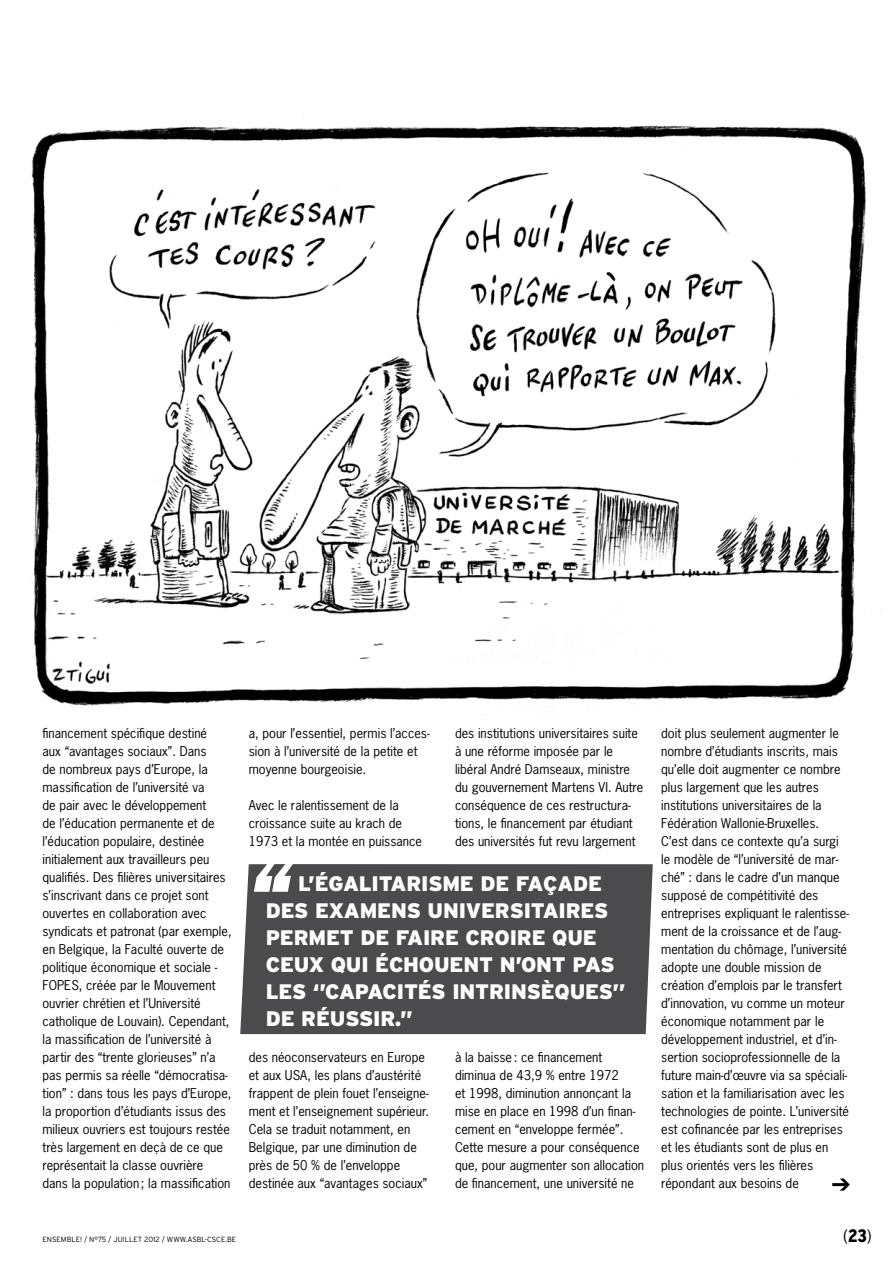
<style>
.page{position:relative;width:893px;height:1263px;background:#fff}
.page>*{position:absolute;margin:0;border:0;box-sizing:border-box;transform-origin:0 0}
.t1{font:900 21px/27px "Interstate";letter-spacing:-.01em;color:#fff}
.t2{font:300 condensed 18px "Interstate";color:#000}
.t3{font:12.75px/18px "News Gothic Std";color:#000}
.t4{font:300 7.5px "Interstate";color:#000}
.s1{font-weight:900}
</style>
<div class="page">
<img style="left:31px;top:125px;width:851px;height:583px">
<div style="left:240px;top:864px;width:413px;height:170px;background:#4b4b4d"></div>
<p class="t3" style="left:43px;top:724px;width:191px">financement spécifique destiné<br>aux “avantages sociaux”. Dans<br>de nombreux pays d’Europe, la massification de l’université va<br>de pair avec le développement<br>de l’éducation permanente et de l’éducation populaire, destinée initialement aux travailleurs peu qualifiés. Des filières universitaires s’inscrivant dans ce projet sont ouvertes en collaboration avec syndicats et patronat (par exemple, en Belgique, la Faculté ouverte de politique économique et sociale - FOPES, créée par le Mouvement ouvrier chrétien et l’Université catholique de Louvain). Cependant, la massification de l’université à partir des “trente glorieuses” n’a pas permis sa réelle “démocratisa&shy;tion” : dans tous les pays d’Europe, la proportion d’étudiants issus des milieux ouvriers est toujours restée très largement en deçà de ce que représentait la classe ouvrière dans la population ; la massification</p>
<p class="t3" style="left:249px;top:724px;width:182px">a, pour l’essentiel, permis l’acces&shy;sion à l’université de la petite et moyenne bourgeoisie.</p>
<p class="t3" style="left:455px;top:724px;width:190px">des institutions universitaires suite à une réforme imposée par le libéral André Damseaux, ministre du gouvernement Martens VI. Autre conséquence de ces restructura&shy;tions, le financement par étudiant des universités fut revu largement</p>
<p class="t3" style="left:661px;top:724px;width:189px">doit plus seulement augmenter le nombre d’étudiants inscrits, mais qu’elle doit augmenter ce nombre plus largement que les autres institutions universitaires de la Fédération Wallonie-Bruxelles.<br>C’est dans ce contexte qu’a surgi le modèle de “l’université de mar&shy;ché” : dans le cadre d’un manque supposé de compétitivité des entreprises expliquant le ralentisse&shy;ment de la croissance et de l’aug&shy;mentation du chômage, l’université adopte une double mission de création d’emplois par le transfert d’innovation, vu comme un moteur économique notamment par le développement industriel, et d’in&shy;sertion socioprofessionnelle de la future main-d’œuvre via sa spéciali&shy;sation et la familiarisation avec les technologies de pointe. L’université est cofinancée par les entreprises et les étudiants sont de plus en plus orientés vers les filières répondant aux besoins de</p>
<p class="t3" style="left:249px;top:796px;width:175px">Avec le ralentissement de la croissance suite au krach de<br>1973 et la montée en puissance</p>
<h1 class="t1" style="left:266px;top:870px;width:361px;text-indent:26px">L’ÉGALITARISME DE FAÇADE<br>DES EXAMENS UNIVERSITAIRES<br>PERMET DE FAIRE CROIRE QUE<br>CEUX QUI ÉCHOUENT N’ONT PAS<br>LES ‘’CAPACITÉS INTRINSÈQUES’’<br>DE RÉUSSIR.”</h1>
<p class="t3" style="left:249px;top:1048px;width:182px">des néoconservateurs en Europe et aux USA, les plans d’austérité frappent de plein fouet l’enseigne&shy;ment et l’enseignement supérieur.<br>Cela se traduit notamment, en<br>Belgique, par une diminution de près de 50 % de l’enveloppe destinée aux “avantages sociaux”</p>
<p class="t3" style="left:455px;top:1048px;width:191px">à la baisse: ce financement diminua de 43,9 % entre 1972<br>et 1998, diminution annonçant la mise en place en 1998 d’un finan&shy;cement en “enveloppe fermée”.<br>Cette mesure a pour conséquence que, pour augmenter son allocation de financement, une université ne</p>
<p class="t4" style="left:43px;top:1235px;width:190px">ENSEMBLE! / N°75 / JUILLET 2012 / WWW.ASBL-CSCE.BE</p>
<h2 class="t2" style="left:843px;top:1225px;width:30px">(<span class="s1">23</span>)</h2>
</div>
